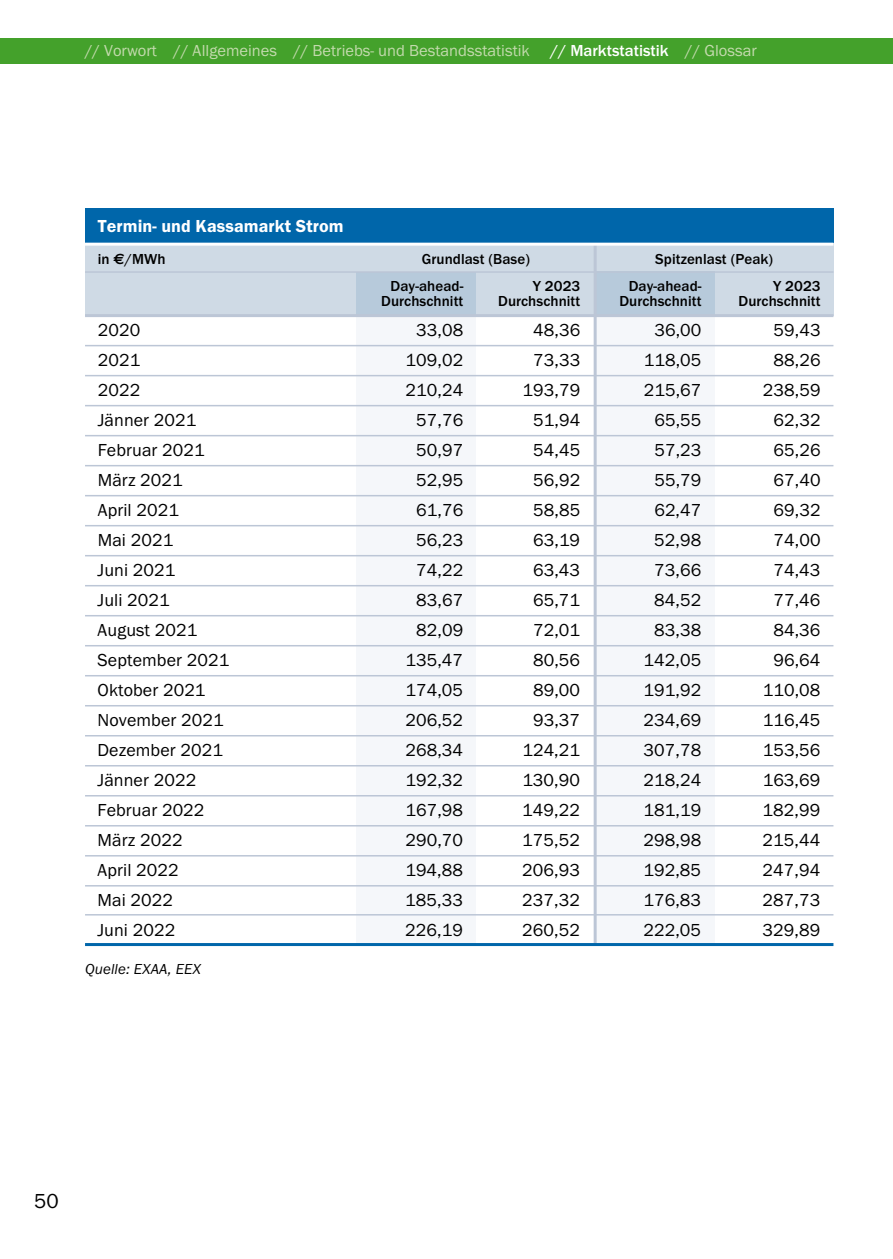
<style>
.page{position:relative;width:893px;height:1259px;background:#fff}
.page>*{position:absolute;margin:0;border:0;box-sizing:border-box;transform-origin:0 0}
.t1{font:21px "Franklin Got Itc T";color:#000}
.t2{font:18px "Franklin Got Itc T";letter-spacing:.005em;color:#000}
.t3{font:600 18px "Franklin Got Itc T";letter-spacing:.005em;color:#fff}
.t4{font:16.5px "Franklin Got Itc T";color:#c3daad}
.t5{font:500 15px "Franklin Got Itc T";letter-spacing:.005em;color:#000}
.t6{font:italic 15px "Franklin Got Itc T";letter-spacing:.01em;color:#000}
.s1{font-weight:500;color:#fff}
.s2{font-family:"Euro Sans";font-weight:700}
</style>
<div class="page">
<div style="left:85px;top:209px;width:748px;height:34px;background:#06a"></div>
<div style="left:85px;top:243px;width:748px;height:73px;background:#cfdae5"></div>
<div style="left:357px;top:299px;width:119px;height:645px;background:#f5f7fa"></div>
<div style="left:357px;top:272px;width:119px;height:43px;background:#b7cadb"></div>
<div style="left:595px;top:299px;width:119px;height:645px;background:#f5f7fa"></div>
<div style="left:595px;top:272px;width:119px;height:44px;background:#b7cadb"></div>
<hr style="left:85px;top:314px;width:748px;height:3px;background:#bcc6d6">
<hr style="left:85px;top:345px;width:748px;height:1px;background:#bcc6d6">
<hr style="left:85px;top:375px;width:748px;height:1px;background:#bcc6d6">
<hr style="left:85px;top:405px;width:748px;height:1px;background:#bcc6d6">
<hr style="left:85px;top:435px;width:748px;height:1px;background:#bcc6d6">
<hr style="left:85px;top:465px;width:748px;height:1px;background:#bcc6d6">
<hr style="left:85px;top:495px;width:748px;height:1px;background:#bcc6d6">
<hr style="left:85px;top:525px;width:748px;height:1px;background:#bcc6d6">
<hr style="left:85px;top:555px;width:748px;height:1px;background:#bcc6d6">
<hr style="left:85px;top:585px;width:748px;height:1px;background:#bcc6d6">
<hr style="left:85px;top:615px;width:748px;height:1px;background:#bcc6d6">
<hr style="left:85px;top:645px;width:748px;height:1px;background:#bcc6d6">
<hr style="left:85px;top:675px;width:748px;height:1px;background:#bcc6d6">
<hr style="left:85px;top:705px;width:748px;height:1px;background:#bcc6d6">
<hr style="left:85px;top:735px;width:748px;height:1px;background:#bcc6d6">
<hr style="left:85px;top:765px;width:748px;height:1px;background:#bcc6d6">
<hr style="left:85px;top:795px;width:748px;height:1px;background:#bcc6d6">
<hr style="left:85px;top:825px;width:748px;height:1px;background:#bcc6d6">
<hr style="left:85px;top:855px;width:748px;height:1px;background:#bcc6d6">
<hr style="left:85px;top:885px;width:748px;height:1px;background:#bcc6d6">
<hr style="left:85px;top:914px;width:748px;height:1px;background:#bcc6d6">
<hr style="left:85px;top:271px;width:748px;height:2px;background:#bcc6d6">
<hr style="left:594px;top:244px;width:3px;height:700px;background:#bcc6d6">
<hr style="left:85px;top:243px;width:748px;height:3px;background:#fff">
<div style="left:0;top:38px;width:893px;height:26px;background:#44a12b"></div>
<hr style="left:85px;top:943px;width:748px;height:3px;background:#06a">
<p class="t4" style="left:85px;top:41px;width:673px">// Vorwort // Allgemeines // Betriebs- und Bestandsstatistik <span class="s1">// Marktstatistik</span> // Glossar</p>
<p class="t3" style="left:98px;top:216px;width:247px">Termin- und Kassamarkt Strom</p>
<p class="t5" style="left:98px;top:250px;width:69px">in <span class="s2">€</span>/MWh</p>
<p class="t5" style="left:422px;top:250px;width:110px">Grundlast (Base)</p>
<p class="t5" style="left:655px;top:250px;width:119px">Spitzenlast (Peak)</p>
<p class="t5" style="left:391px;top:277px;width:74px">Day-ahead-</p>
<p class="t5" style="left:533px;top:277px;width:49px">Y 2023</p>
<p class="t5" style="left:629px;top:277px;width:74px">Day-ahead-</p>
<p class="t5" style="left:773px;top:277px;width:49px">Y 2023</p>
<p class="t5" style="left:381px;top:292px;width:84px">Durchschnitt</p>
<p class="t5" style="left:498px;top:292px;width:84px">Durchschnitt</p>
<p class="t5" style="left:619px;top:292px;width:84px">Durchschnitt</p>
<p class="t5" style="left:738px;top:292px;width:84px">Durchschnitt</p>
<p class="t2" style="left:98px;top:320px;width:44px">2020</p>
<p class="t2" style="left:416px;top:320px;width:49px">33,08</p>
<p class="t2" style="left:533px;top:320px;width:49px">48,36</p>
<p class="t2" style="left:654px;top:320px;width:49px">36,00</p>
<p class="t2" style="left:774px;top:320px;width:49px">59,43</p>
<p class="t2" style="left:98px;top:350px;width:44px">2021</p>
<p class="t2" style="left:406px;top:350px;width:59px">109,02</p>
<p class="t2" style="left:533px;top:350px;width:49px">73,33</p>
<p class="t2" style="left:644px;top:350px;width:59px">118,05</p>
<p class="t2" style="left:774px;top:350px;width:49px">88,26</p>
<p class="t2" style="left:98px;top:380px;width:44px">2022</p>
<p class="t2" style="left:406px;top:380px;width:59px">210,24</p>
<p class="t2" style="left:523px;top:380px;width:59px">193,79</p>
<p class="t2" style="left:644px;top:380px;width:59px">215,67</p>
<p class="t2" style="left:763px;top:380px;width:59px">238,59</p>
<p class="t2" style="left:98px;top:410px;width:100px">Jänner 2021</p>
<p class="t2" style="left:416px;top:410px;width:49px">57,76</p>
<p class="t2" style="left:533px;top:410px;width:49px">51,94</p>
<p class="t2" style="left:654px;top:410px;width:49px">65,55</p>
<p class="t2" style="left:773px;top:410px;width:49px">62,32</p>
<p class="t2" style="left:98px;top:440px;width:109px">Februar 2021</p>
<p class="t2" style="left:416px;top:440px;width:49px">50,97</p>
<p class="t2" style="left:533px;top:440px;width:49px">54,45</p>
<p class="t2" style="left:654px;top:440px;width:49px">57,23</p>
<p class="t2" style="left:773px;top:440px;width:49px">65,26</p>
<p class="t2" style="left:98px;top:470px;width:87px">März 2021</p>
<p class="t2" style="left:416px;top:470px;width:49px">52,95</p>
<p class="t2" style="left:533px;top:470px;width:49px">56,92</p>
<p class="t2" style="left:654px;top:470px;width:49px">55,79</p>
<p class="t2" style="left:773px;top:470px;width:49px">67,40</p>
<p class="t2" style="left:98px;top:500px;width:83px">April 2021</p>
<p class="t2" style="left:416px;top:500px;width:49px">61,76</p>
<p class="t2" style="left:533px;top:500px;width:49px">58,85</p>
<p class="t2" style="left:654px;top:500px;width:49px">62,47</p>
<p class="t2" style="left:773px;top:500px;width:49px">69,32</p>
<p class="t2" style="left:98px;top:530px;width:77px">Mai 2021</p>
<p class="t2" style="left:416px;top:530px;width:49px">56,23</p>
<p class="t2" style="left:533px;top:530px;width:49px">63,19</p>
<p class="t2" style="left:654px;top:530px;width:49px">52,98</p>
<p class="t2" style="left:773px;top:530px;width:49px">74,00</p>
<p class="t2" style="left:98px;top:560px;width:79px">Juni 2021</p>
<p class="t2" style="left:416px;top:560px;width:49px">74,22</p>
<p class="t2" style="left:533px;top:560px;width:49px">63,43</p>
<p class="t2" style="left:654px;top:560px;width:49px">73,66</p>
<p class="t2" style="left:773px;top:560px;width:49px">74,43</p>
<p class="t2" style="left:98px;top:590px;width:74px">Juli 2021</p>
<p class="t2" style="left:416px;top:590px;width:49px">83,67</p>
<p class="t2" style="left:533px;top:590px;width:49px">65,71</p>
<p class="t2" style="left:654px;top:590px;width:49px">84,52</p>
<p class="t2" style="left:773px;top:590px;width:49px">77,46</p>
<p class="t2" style="left:98px;top:620px;width:101px">August 2021</p>
<p class="t2" style="left:416px;top:620px;width:49px">82,09</p>
<p class="t2" style="left:533px;top:620px;width:49px">72,01</p>
<p class="t2" style="left:654px;top:620px;width:49px">83,38</p>
<p class="t2" style="left:773px;top:620px;width:49px">84,36</p>
<p class="t2" style="left:98px;top:650px;width:133px">September 2021</p>
<p class="t2" style="left:405px;top:650px;width:59px">135,47</p>
<p class="t2" style="left:533px;top:650px;width:49px">80,56</p>
<p class="t2" style="left:644px;top:650px;width:59px">142,05</p>
<p class="t2" style="left:773px;top:650px;width:49px">96,64</p>
<p class="t2" style="left:98px;top:680px;width:109px">Oktober 2021</p>
<p class="t2" style="left:405px;top:680px;width:59px">174,05</p>
<p class="t2" style="left:533px;top:680px;width:49px">89,00</p>
<p class="t2" style="left:644px;top:680px;width:59px">191,92</p>
<p class="t2" style="left:763px;top:680px;width:59px">110,08</p>
<p class="t2" style="left:98px;top:710px;width:128px">November 2021</p>
<p class="t2" style="left:405px;top:710px;width:59px">206,52</p>
<p class="t2" style="left:533px;top:710px;width:49px">93,37</p>
<p class="t2" style="left:644px;top:710px;width:59px">234,69</p>
<p class="t2" style="left:763px;top:710px;width:59px">116,45</p>
<p class="t2" style="left:98px;top:740px;width:127px">Dezember 2021</p>
<p class="t2" style="left:405px;top:740px;width:59px">268,34</p>
<p class="t2" style="left:522px;top:740px;width:59px">124,21</p>
<p class="t2" style="left:643px;top:740px;width:59px">307,78</p>
<p class="t2" style="left:763px;top:740px;width:59px">153,56</p>
<p class="t2" style="left:98px;top:770px;width:100px">Jänner 2022</p>
<p class="t2" style="left:405px;top:770px;width:59px">192,32</p>
<p class="t2" style="left:522px;top:770px;width:59px">130,90</p>
<p class="t2" style="left:643px;top:770px;width:59px">218,24</p>
<p class="t2" style="left:763px;top:770px;width:59px">163,69</p>
<p class="t2" style="left:98px;top:800px;width:109px">Februar 2022</p>
<p class="t2" style="left:405px;top:800px;width:59px">167,98</p>
<p class="t2" style="left:522px;top:800px;width:59px">149,22</p>
<p class="t2" style="left:643px;top:800px;width:59px">181,19</p>
<p class="t2" style="left:763px;top:800px;width:59px">182,99</p>
<p class="t2" style="left:97px;top:830px;width:87px">März 2022</p>
<p class="t2" style="left:405px;top:830px;width:59px">290,70</p>
<p class="t2" style="left:522px;top:830px;width:59px">175,52</p>
<p class="t2" style="left:643px;top:830px;width:59px">298,98</p>
<p class="t2" style="left:763px;top:830px;width:59px">215,44</p>
<p class="t2" style="left:97px;top:860px;width:83px">April 2022</p>
<p class="t2" style="left:405px;top:860px;width:59px">194,88</p>
<p class="t2" style="left:522px;top:860px;width:59px">206,93</p>
<p class="t2" style="left:643px;top:860px;width:59px">192,85</p>
<p class="t2" style="left:763px;top:860px;width:59px">247,94</p>
<p class="t2" style="left:97px;top:890px;width:77px">Mai 2022</p>
<p class="t2" style="left:405px;top:890px;width:59px">185,33</p>
<p class="t2" style="left:522px;top:890px;width:59px">237,32</p>
<p class="t2" style="left:643px;top:890px;width:59px">176,83</p>
<p class="t2" style="left:763px;top:890px;width:59px">287,73</p>
<p class="t2" style="left:97px;top:920px;width:79px">Juni 2022</p>
<p class="t2" style="left:405px;top:920px;width:59px">226,19</p>
<p class="t2" style="left:522px;top:920px;width:59px">260,52</p>
<p class="t2" style="left:643px;top:920px;width:59px">222,05</p>
<p class="t2" style="left:763px;top:920px;width:59px">329,89</p>
<p class="t6" style="left:85px;top:960px;width:117px">Quelle: EXAA, EEX</p>
<p class="t1" style="left:34px;top:1189px;width:26px">50</p>
</div>
